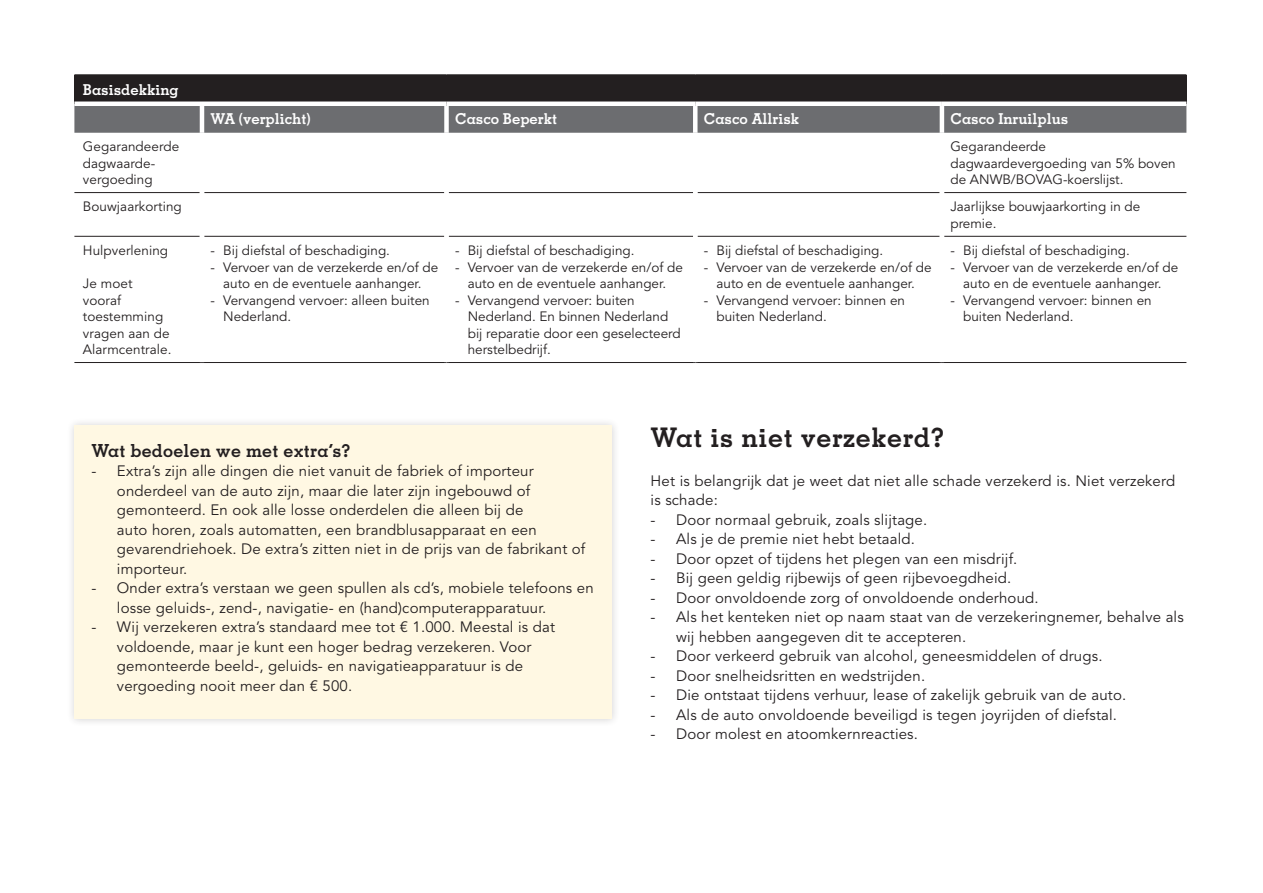
<style>
.page{position:relative;width:1263px;height:893px;background:#fff}
.page>*{position:absolute;margin:0;border:0;box-sizing:border-box;transform-origin:0 0}
.Kop_30_34_Memphis_bo{font:700 27px "Memphis";letter-spacing:.025em;color:#231f20}
.Tekstkop_12_16_Aveni{font:700 18px "Memphis";letter-spacing:.01em;color:#231f20}
.Platte_tekst_10_13_A{font:15px/19.5px "Avenir LT Std";letter-spacing:.01em;color:#231f20}
.t1{font:700 15px "Memphis";color:#fff}
.t2{font:13.5px/16.5px "Avenir LT Std";color:#231f20}
</style>
<div class="page">
<div style="left:74px;top:75px;width:1112px;height:29px;background:#231f20"></div>
<div style="left:74px;top:106px;width:1112px;height:27px;background:#6c6d70"></div>
<hr style="left:74px;top:102px;width:128px;height:4px;background:#fff">
<hr style="left:202px;top:102px;width:244px;height:4px;background:#fff">
<hr style="left:446px;top:102px;width:249px;height:4px;background:#fff">
<hr style="left:695px;top:102px;width:247px;height:4px;background:#fff">
<hr style="left:942px;top:102px;width:244px;height:4px;background:#fff">
<hr style="left:74px;top:74px;width:128px;height:1px;background:#231f20">
<hr style="left:202px;top:74px;width:244px;height:1px;background:#231f20">
<hr style="left:446px;top:74px;width:249px;height:1px;background:#231f20">
<hr style="left:695px;top:74px;width:247px;height:1px;background:#231f20">
<hr style="left:942px;top:74px;width:244px;height:1px;background:#231f20">
<hr style="left:200px;top:106px;width:4px;height:27px;background:#fff">
<div style="left:444px;top:106px;width:5px;height:27px;background:#fff"></div>
<hr style="left:693px;top:106px;width:4px;height:27px;background:#fff">
<hr style="left:940px;top:106px;width:4px;height:27px;background:#fff">
<hr style="left:74px;top:192px;width:126px;height:1px;background:#231f20">
<hr style="left:204px;top:192px;width:240px;height:1px;background:#231f20">
<hr style="left:449px;top:192px;width:244px;height:1px;background:#231f20">
<hr style="left:697px;top:192px;width:243px;height:1px;background:#231f20">
<hr style="left:944px;top:192px;width:242px;height:1px;background:#231f20">
<hr style="left:74px;top:236px;width:126px;height:1px;background:#231f20">
<hr style="left:204px;top:236px;width:240px;height:1px;background:#231f20">
<hr style="left:449px;top:236px;width:244px;height:1px;background:#231f20">
<hr style="left:697px;top:236px;width:243px;height:1px;background:#231f20">
<hr style="left:944px;top:236px;width:242px;height:1px;background:#231f20">
<hr style="left:74px;top:362px;width:128px;height:1px;background:#231f20">
<hr style="left:202px;top:362px;width:244px;height:1px;background:#231f20">
<hr style="left:446px;top:362px;width:249px;height:1px;background:#231f20">
<hr style="left:695px;top:362px;width:247px;height:1px;background:#231f20">
<hr style="left:942px;top:362px;width:244px;height:1px;background:#231f20">
<div style="left:66px;top:417px;width:555px;height:310px;background:#f8f8f8"></div>
<div style="left:74px;top:425px;width:538px;height:294px;background:#fff8e3"></div>
<p class="t1" style="left:83px;top:80px;width:97px">Basisdekking</p>
<p class="t1" style="left:210px;top:109px;width:102px">WA (verplicht)</p>
<p class="t1" style="left:455px;top:109px;width:104px">Casco Beperkt</p>
<p class="t1" style="left:704px;top:109px;width:97px">Casco Allrisk</p>
<p class="t1" style="left:950px;top:109px;width:119px">Casco Inruilplus</p>
<p class="t2" style="left:83px;top:139px;width:98px">Gegarandeerde dagwaarde&shy;vergoeding</p>
<p class="t2" style="left:950px;top:139px;width:227px">Gegarandeerde dagwaardevergoeding van 5% boven de ANWB/BOVAG-koerslijst.</p>
<p class="t2" style="left:83px;top:199px;width:100px">Bouwjaarkorting</p>
<p class="t2" style="left:950px;top:199px;width:191px">Jaarlijkse bouwjaarkorting in de premie.</p>
<p class="t2" style="left:83px;top:242px;width:87px">Hulpverlening</p>
<p class="t2" style="left:83px;top:275px;width:90px">Je moet vooraf toestemming vragen aan de<br>Alarmcentrale.</p>
<p class="t2" style="left:210px;top:242px;width:181px">- Bij diefstal of beschadiging.</p>
<p class="t2" style="left:210px;top:259px;width:229px;text-align:center">- Vervoer van de verzekerde en/of de auto en de eventuele aanhanger.</p>
<p class="t2" style="left:223px;top:292px;width:208px;text-indent:-13px">- Vervangend vervoer: alleen buiten<br>Nederland.</p>
<p class="t2" style="left:455px;top:242px;width:181px">- Bij diefstal of beschadiging.</p>
<p class="t2" style="left:455px;top:259px;width:229px;text-align:center">- Vervoer van de verzekerde en/of de auto en de eventuele aanhanger.</p>
<p class="t2" style="left:468px;top:292px;width:214px;text-indent:-13px">- Vervangend vervoer: buiten<br>Nederland. En binnen Nederland bij reparatie door een geselecteerd herstelbedrijf.</p>
<p class="t2" style="left:704px;top:242px;width:181px">- Bij diefstal of beschadiging.</p>
<p class="t2" style="left:704px;top:259px;width:229px;text-align:center">- Vervoer van de verzekerde en/of de auto en de eventuele aanhanger.</p>
<p class="t2" style="left:716px;top:292px;width:190px;text-indent:-13px">- Vervangend vervoer: binnen en buiten Nederland.</p>
<p class="t2" style="left:950px;top:242px;width:181px">- Bij diefstal of beschadiging.</p>
<p class="t2" style="left:950px;top:259px;width:229px;text-align:center">- Vervoer van de verzekerde en/of de auto en de eventuele aanhanger.</p>
<p class="t2" style="left:963px;top:292px;width:190px;text-indent:-13px">- Vervangend vervoer: binnen en buiten Nederland.</p>
<p class="Tekstkop_12_16_Aveni" style="left:91px;top:439px;width:261px">Wat bedoelen we met extra’s?</p>
<p class="Platte_tekst_10_13_A" style="left:117px;top:462px;width:470px;text-indent:-26px">- Extra’s zijn alle dingen die niet vanuit de fabriek of importeur onderdeel van de auto zijn, maar die later zijn ingebouwd of gemonteerd. En ook alle losse onderdelen die alleen bij de<br>auto horen, zoals automatten, een brandblusapparaat en een gevarendriehoek. De extra’s zitten niet in de prijs van de fabrikant of importeur.</p>
<p class="Platte_tekst_10_13_A" style="left:117px;top:579px;width:478px;text-indent:-26px">- Onder extra’s verstaan we geen spullen als cd’s, mobiele telefoons en losse geluids-, zend-, navigatie- en (hand)computerapparatuur.</p>
<p class="Platte_tekst_10_13_A" style="left:117px;top:618px;width:440px;text-indent:-26px">- Wij verzekeren extra’s standaard mee tot € 1.000. Meestal is dat voldoende, maar je kunt een hoger bedrag verzekeren. Voor gemonteerde beeld-, geluids- en navigatieapparatuur is de vergoeding nooit meer dan € 500.</p>
<p class="Kop_30_34_Memphis_bo" style="left:651px;top:420px;width:295px">Wat is niet verzekerd?</p>
<p class="Platte_tekst_10_13_A" style="left:651px;top:471px;width:526px">Het is belangrijk dat je weet dat niet alle schade verzekerd is. Niet verzekerd is schade:</p>
<p class="Platte_tekst_10_13_A" style="left:651px;top:510px;width:278px">- Door normaal gebruik, zoals slijtage.</p>
<p class="Platte_tekst_10_13_A" style="left:651px;top:530px;width:266px">- Als je de premie niet hebt betaald.</p>
<p class="Platte_tekst_10_13_A" style="left:651px;top:549px;width:368px">- Door opzet of tijdens het plegen van een misdrijf.</p>
<p class="Platte_tekst_10_13_A" style="left:651px;top:569px;width:362px">- Bij geen geldig rijbewijs of geen rijbevoegdheid.</p>
<p class="Platte_tekst_10_13_A" style="left:651px;top:588px;width:390px">- Door onvoldoende zorg of onvoldoende onderhoud.</p>
<p class="Platte_tekst_10_13_A" style="left:676px;top:608px;width:509px;text-indent:-26px">- Als het kenteken niet op naam staat van de verzekeringnemer, behalve als wij hebben aangegeven dit te accepteren.</p>
<p class="Platte_tekst_10_13_A" style="left:651px;top:647px;width:453px">- Door verkeerd gebruik van alcohol, geneesmiddelen of drugs.</p>
<p class="Platte_tekst_10_13_A" style="left:651px;top:666px;width:276px">- Door snelheidsritten en wedstrijden.</p>
<p class="Platte_tekst_10_13_A" style="left:651px;top:686px;width:477px">- Die ontstaat tijdens verhuur, lease of zakelijk gebruik van de auto.</p>
<p class="Platte_tekst_10_13_A" style="left:651px;top:705px;width:468px">- Als de auto onvoldoende beveiligd is tegen joyrijden of diefstal.</p>
<p class="Platte_tekst_10_13_A" style="left:651px;top:725px;width:269px">- Door molest en atoomkernreacties.</p>
</div>
